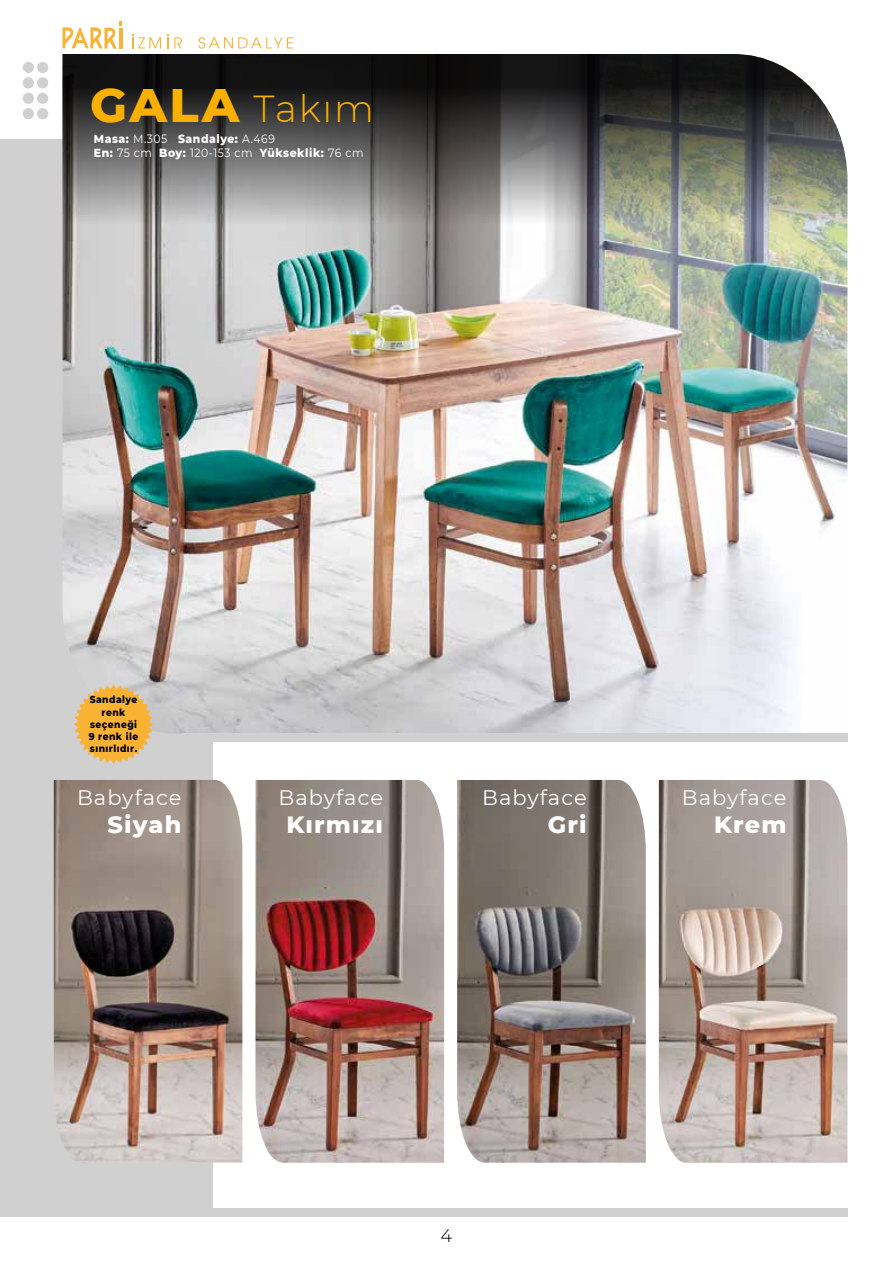
<style>
.page{position:relative;width:893px;height:1263px;background:#fff}
.page>*{position:absolute;margin:0;border:0;box-sizing:border-box;transform-origin:0 0}
.t1{font:300 37.5px "Montserrat";letter-spacing:.045em;color:#f9b000}
.t2{font:800 24px "Montserrat";letter-spacing:.05em;color:#fff}
.t3{font:21px "Montserrat";letter-spacing:.05em;color:#fff}
.t4{font:300 18px "Montserrat";color:#000}
.t5{font:800 12px/14.4px "Montserrat";letter-spacing:.05em;color:#fff;scale:.9 1}
.t6{font:800 10.2px/12.3px "Montserrat";letter-spacing:.05em;color:#000;text-align:center;scale:.9 1}
.s1{font-weight:800;font-size:48px}
.s2{font-weight:400}
</style>
<div class="page">
<svg style="left:63px;top:22px;width:59px;height:27px"></svg>
<svg style="left:198px;top:37px;width:95px;height:12px"></svg>
<svg style="left:132px;top:34px;width:29px;height:15px"></svg>
<svg style="left:168px;top:34px;width:14px;height:15px"></svg>
<div style="left:0;top:139px;width:213px;height:1078px;background:#d0d0d0"></div>
<div style="left:23px;top:62px;width:11px;height:11px;background:#d0d0d0;border-radius:50%"></div>
<div style="left:37px;top:62px;width:11px;height:11px;background:#d0d0d0;border-radius:50%"></div>
<div style="left:23px;top:77px;width:11px;height:11px;background:#d0d0d0;border-radius:50%"></div>
<div style="left:37px;top:77px;width:11px;height:11px;background:#d0d0d0;border-radius:50%"></div>
<div style="left:23px;top:93px;width:11px;height:11px;background:#d0d0d0;border-radius:50%"></div>
<div style="left:37px;top:93px;width:11px;height:11px;background:#d0d0d0;border-radius:50%"></div>
<div style="left:23px;top:108px;width:11px;height:11px;background:#d0d0d0;border-radius:50%"></div>
<div style="left:37px;top:108px;width:11px;height:11px;background:#d0d0d0;border-radius:50%"></div>
<img style="left:63px;top:607px;width:784px;height:127px">
<img style="left:63px;top:54px;width:784px;height:553px">
<img style="left:54px;top:780px;width:188px;height:383px">
<img style="left:255px;top:780px;width:189px;height:383px">
<img style="left:457px;top:780px;width:189px;height:383px">
<img style="left:659px;top:780px;width:188px;height:383px">
<div style="left:182px;top:734px;width:665px;height:8px;background:#d0d0d0"></div>
<div style="left:182px;top:1208px;width:665px;height:9px;background:#d0d0d0"></div>
<svg style="left:74px;top:685px;width:79px;height:79px"></svg>
<h1 class="t1" style="left:90px;top:83px;width:285px"><span class="s1">GALA</span> Takım</h1>
<p class="t5" style="left:94px;top:131px;width:301px">Masa: <span class="s2">M.305</span> Sandalye: <span class="s2">A.469<br></span>En: <span class="s2">75 cm</span> Boy: <span class="s2">120-153 cm</span> Yükseklik: <span class="s2">76 cm</span></p>
<p class="t6" style="left:89px;top:693px;width:57px">Sandalye renk seçeneği<br>9 renk ile sınırlıdır.</p>
<h3 class="t3" style="left:77px;top:783px;width:106px">Babyface</h3>
<h2 class="t2" style="left:108px;top:807px;width:76px">Siyah</h2>
<h3 class="t3" style="left:278px;top:783px;width:106px">Babyface</h3>
<h2 class="t2" style="left:286px;top:807px;width:98px">Kırmızı</h2>
<h3 class="t3" style="left:482px;top:783px;width:106px">Babyface</h3>
<h2 class="t2" style="left:548px;top:807px;width:40px">Gri</h2>
<h3 class="t3" style="left:682px;top:783px;width:106px">Babyface</h3>
<h2 class="t2" style="left:714px;top:807px;width:74px">Krem</h2>
<h3 class="t4" style="left:441px;top:1223px;width:13px">4</h3>
</div>
